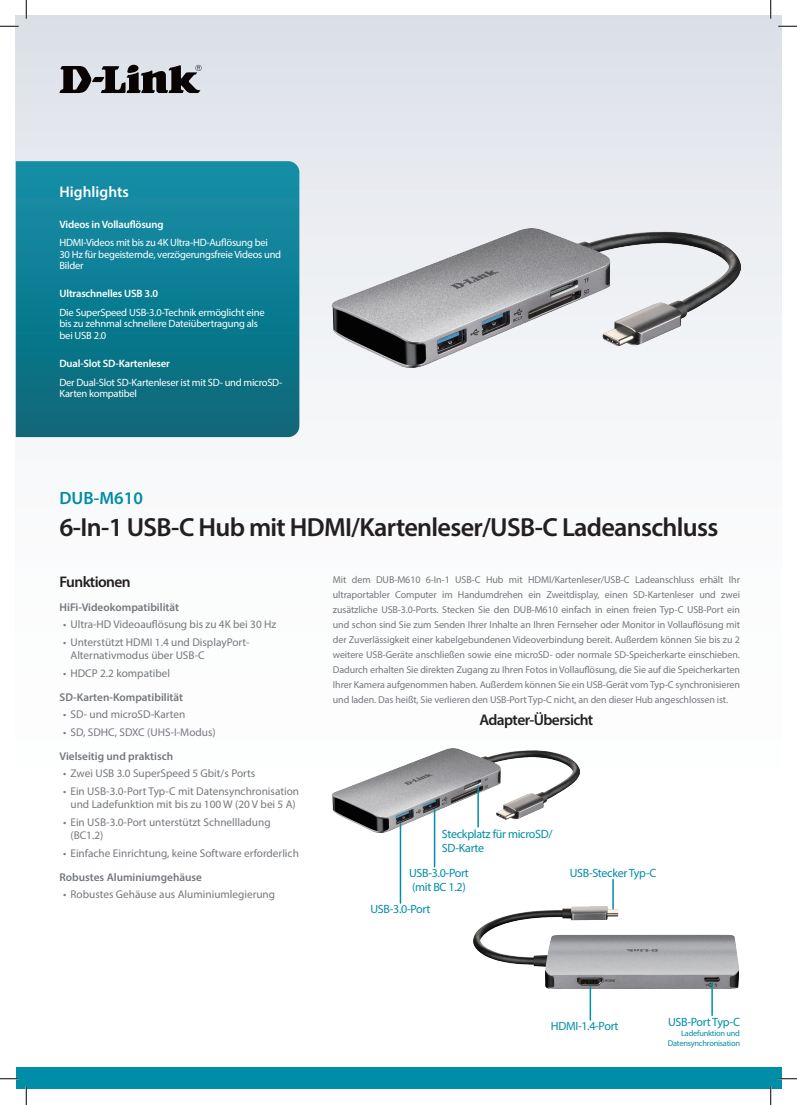
<style>
.page{position:relative;width:797px;height:1105px;background:#fff}
.page>*{position:absolute;margin:0;border:0;box-sizing:border-box;transform-origin:0 0}
.t1{font:600 26.25px "Myriad Pro";letter-spacing:-.025em;color:#231f20}
.t2{font:600 17.75px "Myriad Pro";color:#008da8}
.t3{font:600 15.5px "Myriad Pro";letter-spacing:-.04em;color:#231f20}
.t4{font:600 15.5px "Myriad Pro";color:#fff}
.t5{font:12px/14.4px "Myriad Pro";letter-spacing:-.025em;color:#008da8}
.t6{font:11.25px/13.8px "Myriad Pro";color:#74787d}
.t7{font:600 11.25px "Myriad Pro";color:#74787d}
.t8{font:600 10.75px "Myriad Pro";letter-spacing:-.015em;color:#fff}
.t9{font:10.5px/11.2px "Myriad Pro";letter-spacing:-.025em;color:#fff}
.t10{font:10px/15px "Myriad Pro";letter-spacing:-.01em;color:#74787d;text-align:justify}
.t11{font:8.38px/10px "Myriad Pro";letter-spacing:-.025em;color:#008da8;text-align:right}
</style>
<div class="page">
<div style="left:16px;top:16px;width:765px;height:914px;background:linear-gradient(to bottom,#e2e5eb,#fff)"></div>
<div style="left:16px;top:1067px;width:765px;height:22px;background:#008da8"></div>
<svg style="left:16px;top:161px;width:283px;height:276px;background:#0e7c90"></svg>
<svg style="left:59px;top:65px;width:142px;height:28px;background:#69686b"></svg>
<img style="left:333px;top:228px;width:407px;height:140px">
<img style="left:473px;top:906px;width:265px;height:83px">
<hr style="left:589px;top:986px;width:2px;height:34px;background:#008da8">
<hr style="left:612px;top:879px;width:2px;height:30px;background:#008da8">
<hr style="left:711px;top:982px;width:2px;height:33px;background:#008da8">
<img style="left:333px;top:748px;width:246px;height:85px">
<hr style="left:477px;top:786px;width:2px;height:41px;background:#008da8">
<hr style="left:434px;top:810px;width:1px;height:57px;background:#008da8">
<hr style="left:400px;top:824px;width:1px;height:79px;background:#008da8">
<svg style="left:0;top:25px;width:19px;height:2px"></svg>
<svg style="left:778px;top:25px;width:19px;height:2px"></svg>
<svg style="left:0;top:1078px;width:19px;height:1px"></svg>
<svg style="left:778px;top:1078px;width:19px;height:1px"></svg>
<svg style="left:25px;top:0;width:2px;height:19px"></svg>
<svg style="left:25px;top:1086px;width:2px;height:19px"></svg>
<svg style="left:770px;top:0;width:1px;height:19px"></svg>
<svg style="left:770px;top:1086px;width:1px;height:19px"></svg>
<h3 class="t4" style="left:59px;top:182px;width:71px">Highlights</h3>
<p class="t8" style="left:59px;top:217px;width:106px">Videos in Vollauflösung</p>
<p class="t9" style="left:59px;top:237px;width:223px">HDMI-Videos mit bis zu 4K Ultra-HD-Auflösung bei<br>30 Hz für begeisternde, verzögerungsfreie Videos und<br>Bilder</p>
<p class="t8" style="left:59px;top:287px;width:100px">Ultraschnelles USB 3.0</p>
<p class="t9" style="left:59px;top:307px;width:207px">Die SuperSpeed USB-3.0-Technik ermöglicht eine bis zu zehnmal schnellere Dateiübertragung als bei USB 2.0</p>
<p class="t8" style="left:59px;top:357px;width:112px">Dual-Slot SD-Kartenleser</p>
<p class="t9" style="left:59px;top:377px;width:224px">Der Dual-Slot SD-Kartenleser ist mit SD- und microSD-<br>Karten kompatibel</p>
<h2 class="t2" style="left:59px;top:486px;width:85px">DUB-M610</h2>
<h1 class="t1" style="left:59px;top:511px;width:660px">6-In-1 USB-C Hub mit HDMI/Kartenleser/USB-C Ladeanschluss</h1>
<h3 class="t3" style="left:59px;top:571px;width:73px">Funktionen</h3>
<p class="t7" style="left:59px;top:600px;width:121px">HiFi-Videokompatibilität</p>
<p class="t6" style="left:63px;top:617px;width:215px">• Ultra-HD Videoauflösung bis zu 4K bei 30 Hz</p>
<p class="t6" style="left:70px;top:635px;width:181px;text-indent:-7px">• Unterstützt HDMI 1.4 und DisplayPort-<br>Alternativmodus über USB-C</p>
<p class="t6" style="left:63px;top:666px;width:109px">• HDCP 2.2 kompatibel</p>
<p class="t7" style="left:59px;top:690px;width:125px">SD-Karten-Kompatibilität</p>
<p class="t6" style="left:63px;top:707px;width:124px">• SD- und microSD-Karten</p>
<p class="t6" style="left:63px;top:725px;width:154px">• SD, SDHC, SDXC (UHS-I-Modus)</p>
<p class="t7" style="left:59px;top:749px;width:115px">Vielseitig und praktisch</p>
<p class="t6" style="left:63px;top:766px;width:194px">• Zwei USB 3.0 SuperSpeed 5 Gbit/s Ports</p>
<p class="t6" style="left:63px;top:784px;width:238px;text-align:center">• Ein USB-3.0-Port Typ-C mit Datensynchronisation und Ladefunktion mit bis zu 100 W (20 V bei 5 A)</p>
<p class="t6" style="left:70px;top:815px;width:202px;text-indent:-7px">• Ein USB-3.0-Port unterstützt Schnellladung (BC1.2)</p>
<p class="t6" style="left:63px;top:846px;width:237px">• Einfache Einrichtung, keine Software erforderlich</p>
<p class="t7" style="left:59px;top:870px;width:144px">Robustes Aluminiumgehäuse</p>
<p class="t6" style="left:63px;top:887px;width:214px">• Robustes Gehäuse aus Aluminiumlegierung</p>
<p class="t10" style="left:333px;top:571px;width:408px">Mit dem DUB-M610 6-In-1 USB-C Hub mit HDMI/Kartenleser/USB-C Ladeanschluss erhält Ihr ultraportabler Computer im Handumdrehen ein Zweitdisplay, einen SD-Kartenleser und zwei zusätzliche USB-3.0-Ports. Stecken Sie den DUB-M610 einfach in einen freien Typ-C USB-Port ein und schon sind Sie zum Senden Ihrer Inhalte an Ihren Fernseher oder Monitor in Vollauflösung mit der Zuverlässigkeit einer kabelgebundenen Videoverbindung bereit. Außerdem können Sie bis zu 2 weitere USB-Geräte anschließen sowie eine microSD- oder normale SD-Speicherkarte einschieben.<br>Dadurch erhalten Sie direkten Zugang zu Ihren Fotos in Vollauflösung, die Sie auf die Speicherkarten Ihrer Kamera aufgenommen haben. Außerdem können Sie ein USB-Gerät vom Typ-C synchronisieren und laden. Das heißt, Sie verlieren den USB-Port Typ-C nicht, an den dieser Hub angeschlossen ist.</p>
<h3 class="t3" style="left:479px;top:710px;width:115px">Adapter-Übersicht</h3>
<p class="t5" style="left:442px;top:827px;width:112px">Steckplatz für microSD/<br>SD-Karte</p>
<p class="t5" style="left:409px;top:865px;width:61px">USB-3.0-Port (mit BC 1.2)</p>
<p class="t5" style="left:370px;top:901px;width:61px">USB-3.0-Port</p>
<p class="t5" style="left:569px;top:865px;width:88px">USB-Stecker Typ-C</p>
<p class="t5" style="left:551px;top:1018px;width:69px">HDMI-1.4-Port</p>
<p class="t5" style="left:668px;top:1015px;width:73px">USB-Port Typ-C</p>
<p class="t11" style="left:667px;top:1028px;width:74px">Ladefunktion und<br>Datensynchronisation</p>
</div>
